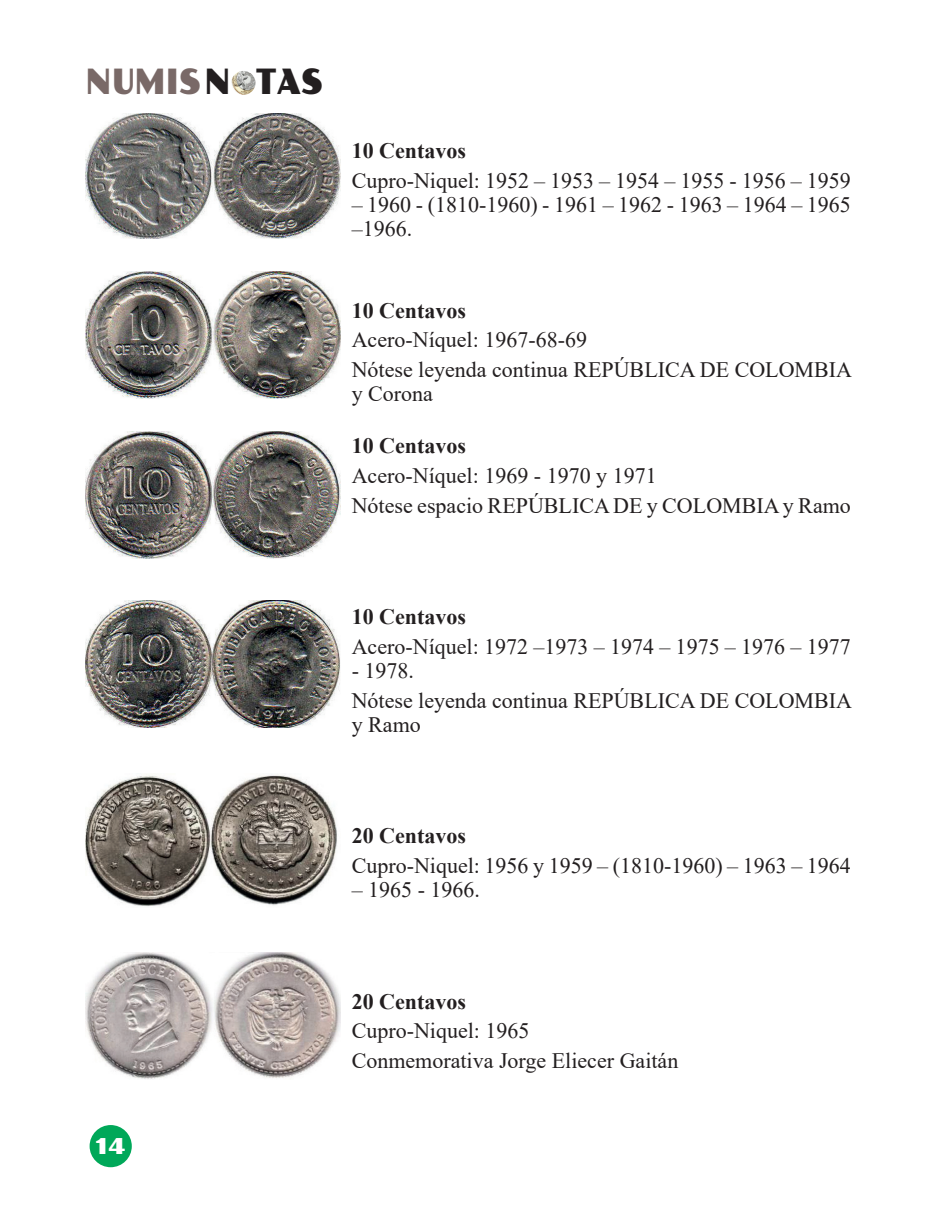
<style>
.page{position:relative;width:936px;height:1219px;background:#fff}
.page>*{position:absolute;margin:0;border:0;box-sizing:border-box;transform-origin:0 0}
.t1{font:35px "Poller One";color:#796967;scale:.8 1}
.monedas03{font:22px/24px "Times New Roman";color:#231f20}
.monedas02{font:22px "Times New Roman";color:#231f20}
.monedas01{font:700 22px "Times New Roman";color:#231f20}
.t2{font:22px "Poller One";color:#fff}
.s1{color:#231f20}
</style>
<div class="page">
<div style="left:88px;top:1123px;width:46px;height:46px;background:#00a859;border-radius:50%"></div>
<div style="left:86px;top:1121px;width:50px;height:50px;border:4px solid #fff;border-radius:50%"></div>
<img style="left:231px;top:71px;width:24px;height:24px;border-radius:12px">
<img style="left:85px;top:113px;width:255px;height:125px">
<img style="left:85px;top:272px;width:255px;height:126px">
<img style="left:85px;top:431px;width:255px;height:128px">
<img style="left:85px;top:600px;width:255px;height:128px">
<img style="left:85px;top:774px;width:252px;height:133px">
<img style="left:85px;top:952px;width:255px;height:127px">
<h1 class="t1" style="left:86px;top:61px;width:298px">NUMIS<span class="s1">N TAS</span></h1>
<p class="monedas01" style="left:351px;top:135px;width:116px">10 Centavos</p>
<p class="monedas03" style="left:351px;top:168px;width:500px">Cupro-Niquel: 1952 – 1953 – 1954 – 1955 - 1956 – 1959</p>
<p class="monedas03" style="left:351px;top:192px;width:500px">– 1960 - (1810-1960) - 1961 – 1962 - 1963 – 1964 – 1965 –1966.</p>
<p class="monedas01" style="left:351px;top:294px;width:116px">10 Centavos</p>
<p class="monedas02" style="left:351px;top:324px;width:237px">Acero-Níquel: 1967-68-69</p>
<p class="monedas03" style="left:351px;top:357px;width:502px">Nótese leyenda continua REPÚBLICA DE COLOMBIA y Corona</p>
<p class="monedas01" style="left:351px;top:430px;width:116px">10 Centavos</p>
<p class="monedas02" style="left:351px;top:460px;width:306px">Acero-Níquel: 1969 - 1970 y 1971</p>
<p class="monedas03" style="left:351px;top:493px;width:500px">Nótese espacio REPÚBLICA DE y COLOMBIA y Ramo</p>
<p class="monedas01" style="left:351px;top:601px;width:116px">10 Centavos</p>
<p class="monedas02" style="left:351px;top:631px;width:500px">Acero-Níquel: 1972 –1973 – 1974 – 1975 – 1976 – 1977</p>
<p class="monedas02" style="left:351px;top:655px;width:64px">- 1978.</p>
<p class="monedas03" style="left:351px;top:688px;width:502px">Nótese leyenda continua REPÚBLICA DE COLOMBIA y Ramo</p>
<p class="monedas01" style="left:351px;top:820px;width:116px">20 Centavos</p>
<p class="monedas03" style="left:351px;top:853px;width:500px">Cupro-Niquel: 1956 y 1959 – (1810-1960) – 1963 – 1964</p>
<p class="monedas03" style="left:351px;top:877px;width:130px">– 1965 - 1966.</p>
<p class="t2" style="left:95px;top:1133px;width:33px">14</p>
<p class="monedas01" style="left:351px;top:985px;width:116px">20 Centavos</p>
<p class="monedas02" style="left:351px;top:1016px;width:179px">Cupro-Niquel: 1965</p>
<p class="monedas03" style="left:351px;top:1048px;width:328px">Conmemorativa Jorge Eliecer Gaitán</p>
</div>
